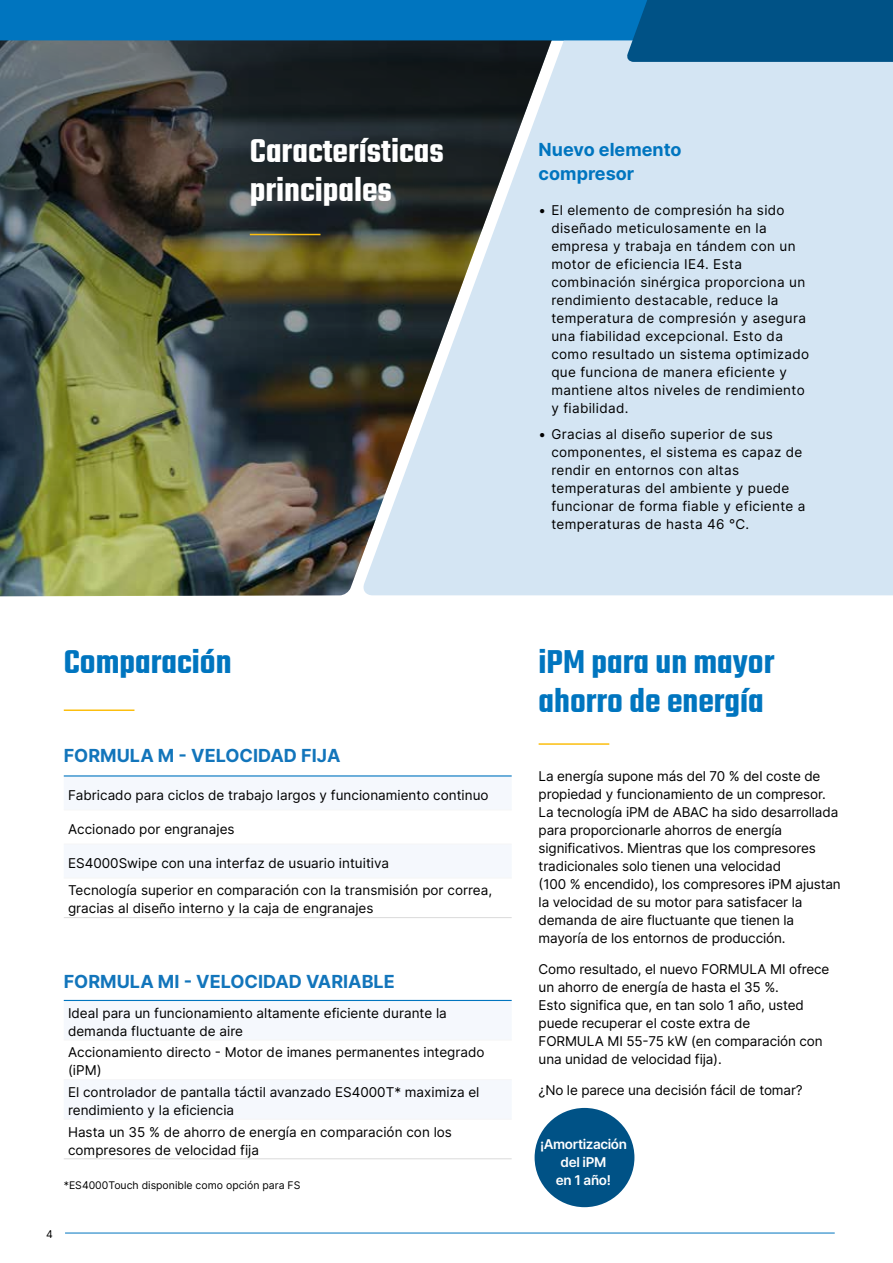
<style>
.page{position:relative;width:893px;height:1263px;background:#fff}
.page>*{position:absolute;margin:0;border:0;box-sizing:border-box;transform-origin:0 0}
.t1{font:600 36px/39px "Teko";color:#0075bf}
.t2{font:600 36px/39px "Teko";color:#fff}
.t3{font:700 18px "Inter";color:#1275bb}
.t4{font:700 18px/24px "Inter";color:#0075bf}
.t5{font:13.5px/18px "Inter";color:#000}
.t6{font:13.5px/18px "Inter";letter-spacing:.025em;color:#000}
.t7{font:600 13.5px/18px "Inter";letter-spacing:-.03em;color:#fff;text-align:center}
.t8{font:10.5px "Inter";color:#000}
</style>
<div class="page">
<hr style="left:65px;top:1233px;width:770px;height:1px;background:#0075bf">
<div style="left:573px;top:62px;width:320px;height:533px;background:#d4e5f3"></div>
<img style="left:0;top:62px;width:573px;height:534px">
<svg style="left:0;top:0;width:893px;height:62px;background:#116194"></svg>
<hr style="left:250px;top:234px;width:70px;height:1px;background:#fcbe0e">
<hr style="left:64px;top:709px;width:70px;height:2px;background:#fcbe0e">
<hr style="left:539px;top:743px;width:70px;height:2px;background:#fcbe0e">
<svg style="left:64px;top:776px;width:448px;height:1px"></svg>
<hr style="left:64px;top:878px;width:448px;height:1px;background:#f6f6f6">
<hr style="left:64px;top:810px;width:448px;height:1px;background:#f6f6f6">
<hr style="left:64px;top:844px;width:448px;height:1px;background:#f6f6f6">
<hr style="left:64px;top:775px;width:448px;height:1px;background:#0075bf">
<hr style="left:64px;top:917px;width:448px;height:1px;background:#dadada">
<svg style="left:64px;top:1001px;width:448px;height:1px"></svg>
<hr style="left:64px;top:1119px;width:448px;height:1px;background:#f6f6f6">
<hr style="left:64px;top:1079px;width:448px;height:1px;background:#f6f6f6">
<hr style="left:64px;top:1040px;width:448px;height:1px;background:#f6f6f6">
<hr style="left:64px;top:1000px;width:448px;height:1px;background:#0075bf">
<hr style="left:64px;top:1158px;width:448px;height:1px;background:#dadada">
<div style="left:535px;top:1108px;width:99px;height:99px;background:#005286;border-radius:50%"></div>
<h1 class="t2" style="left:250px;top:134px;width:196px">Características principales</h1>
<h1 class="t1" style="left:64px;top:645px;width:169px">Comparación</h1>
<h2 class="t3" style="left:64px;top:743px;width:278px">FORMULA M - VELOCIDAD FIJA</h2>
<p class="t5" style="left:68px;top:785px;width:422px">Fabricado para ciclos de trabajo largos y funcionamiento continuo</p>
<p class="t5" style="left:68px;top:819px;width:168px">Accionado por engranajes</p>
<p class="t5" style="left:68px;top:848px;width:426px;line-height:27.8px">ES4000Swipe con una interfaz de usuario intuitiva<br>Tecnología superior en comparación con la transmisión por correa,</p>
<p class="t5" style="left:68px;top:899px;width:307px">gracias al diseño interno y la caja de engranajes</p>
<h2 class="t3" style="left:64px;top:968px;width:333px">FORMULA MI - VELOCIDAD VARIABLE</h2>
<p class="t5" style="left:68px;top:1003px;width:380px">Ideal para un funcionamiento altamente eficiente durante la demanda fluctuante de aire</p>
<p class="t5" style="left:68px;top:1043px;width:418px">Accionamiento directo - Motor de imanes permanentes integrado (iPM)</p>
<p class="t5" style="left:68px;top:1083px;width:413px">El controlador de pantalla táctil avanzado ES4000T* maximiza el rendimiento y la eficiencia</p>
<p class="t5" style="left:68px;top:1122px;width:385px">Hasta un 35 % de ahorro de energía en comparación con los compresores de velocidad fija</p>
<p class="t8" style="left:64px;top:1177px;width:238px">*ES4000Touch disponible como opción para FS</p>
<p class="t8" style="left:46px;top:1227px;width:8px">4</p>
<h2 class="t4" style="left:539px;top:137px;width:145px">Nuevo elemento compresor</h2>
<p class="t6" style="left:551px;top:201px;width:259px;text-indent:-13px">• El elemento de compresión ha sido diseñado meticulosamente en la empresa y trabaja en tándem con un motor de eficiencia IE4. Esta combinación sinérgica proporciona un rendimiento destacable, reduce la temperatura de compresión y asegura una fiabilidad excepcional. Esto da como resultado un sistema optimizado que funciona de manera eficiente y mantiene altos niveles de rendimiento y fiabilidad.</p>
<p class="t6" style="left:551px;top:425px;width:256px;text-indent:-13px">• Gracias al diseño superior de sus componentes, el sistema es capaz de rendir en entornos con altas temperaturas del ambiente y puede funcionar de forma fiable y eficiente a temperaturas de hasta 46 °C.</p>
<h1 class="t1" style="left:539px;top:645px;width:237px">iPM para un mayor ahorro de energía</h1>
<p class="t5" style="left:539px;top:767px;width:304px">La energía supone más del 70 % del coste de propiedad y funcionamiento de un compresor.<br>La tecnología iPM de ABAC ha sido desarrollada para proporcionarle ahorros de energía significativos. Mientras que los compresores tradicionales solo tienen una velocidad<br>(100 % encendido), los compresores iPM ajustan la velocidad de su motor para satisfacer la demanda de aire fluctuante que tienen la mayoría de los entornos de producción.</p>
<p class="t5" style="left:539px;top:959px;width:292px">Como resultado, el nuevo FORMULA MI ofrece un ahorro de energía de hasta el 35 %.<br>Esto significa que, en tan solo 1 año, usted puede recuperar el coste extra de<br>FORMULA MI 55-75 kW (en comparación con una unidad de velocidad fija).</p>
<p class="t5" style="left:539px;top:1080px;width:266px">¿No le parece una decisión fácil de tomar?</p>
<p class="t7" style="left:540px;top:1135px;width:88px">¡Amortización del iPM<br>en 1 año!</p>
</div>
